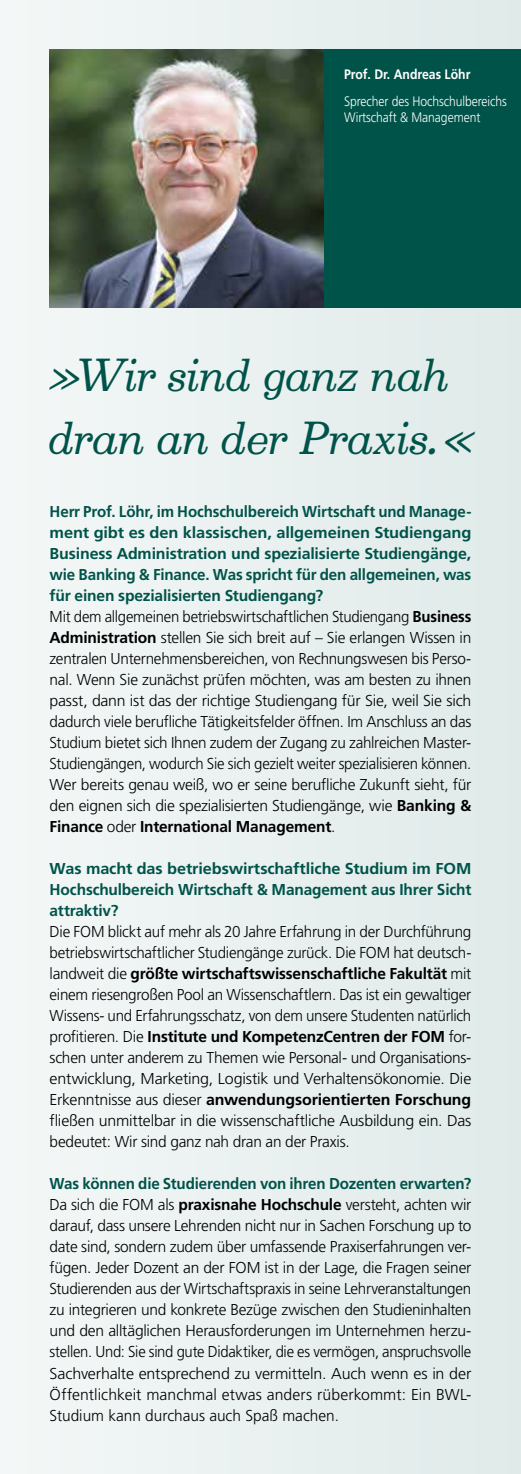
<style>
.page{position:relative;width:521px;height:1474px;background:#fff}
.page>*{position:absolute;margin:0;border:0;box-sizing:border-box;transform-origin:0 0}
.t1{font:italic 42px/63px "Belizio";letter-spacing:-.01em;color:#005349}
.t2{font:300 15.75px/21px "Frutiger LT Std";letter-spacing:-.015em;color:#000;text-align:justify}
.t3{font:300 15.75px/21px "Frutiger LT Std";letter-spacing:-.015em;color:#000;scale:.95 1}
.t4{font:700 15.75px/21px "Frutiger LT Std";letter-spacing:-.01em;color:#005349;text-align:justify}
.t5{font:300 13.65px/15.8px "Frutiger LT Std";letter-spacing:-.005em;color:#fff;scale:.88 1}
.t6{font:700 13.65px "Frutiger LT Std";color:#fff;scale:.89 1}
.s1{font-weight:700;color:#005349}
.s2{font-weight:700}
</style>
<div class="page">
<div style="left:0;top:0;width:521px;height:1473px;background:#eaf1f0"></div>
<img style="left:50px;top:50px;width:274px;height:258px">
<div style="left:324px;top:50px;width:197px;height:258px;background:#005349"></div>
<p class="t6" style="left:344px;top:66px;width:144px">Prof. Dr. Andreas Löhr</p>
<p class="t5" style="left:344px;top:93px;width:187px">Sprecher des Hochschulbereichs<br>Wirtschaft &amp; Management</p>
<h1 class="t1" style="left:50px;top:344px;width:428px">»Wir sind ganz nah dran an der Praxis.«</h1>
<p class="t3" style="left:50px;top:501px;width:445px"><span class="s1">Herr Prof. Löhr, im Hochschulbereich Wirtschaft und Manage&shy;ment gibt es den klassischen, allgemeinen Studiengang Business Administration und spezialisierte Studiengänge, wie Banking &amp; Finance. Was spricht für den allgemeinen, was für einen spezialisierten Studiengang?<br></span>Mit dem allgemeinen betriebswirtschaftlichen Studiengang <span class="s2">Business Administration</span> stellen Sie sich breit auf – Sie erlangen Wissen in zentralen Unternehmensbereichen, von Rechnungswesen bis Perso&shy;nal. Wenn Sie zunächst prüfen möchten, was am besten zu ihnen passt, dann ist das der richtige Studiengang für Sie, weil Sie sich dadurch viele berufliche Tätigkeitsfelder öffnen. Im Anschluss an das Studium bietet sich Ihnen zudem der Zugang zu zahlreichen Master-Studiengängen, wodurch Sie sich gezielt weiter spezialisieren können.<br>Wer bereits genau weiß, wo er seine berufliche Zukunft sieht, für den eignen sich die spezialisierten Studiengänge, wie <span class="s2">Banking &amp; Finance</span> oder <span class="s2">International Management</span>.</p>
<p class="t4" style="left:50px;top:858px;width:423px">Was macht das betriebswirtschaftliche Studium im FOM Hochschulbereich Wirtschaft &amp; Management aus Ihrer Sicht attraktiv?</p>
<p class="t2" style="left:50px;top:921px;width:423px">Die FOM blickt auf mehr als 20 Jahre Erfahrung in der Durchführung betriebswirtschaftlicher Studiengänge zurück. Die FOM hat deutsch&shy;landweit die <span class="s2">größte wirtschaftswissenschaftliche Fakultät</span> mit einem riesengroßen Pool an Wissenschaftlern. Das ist ein gewaltiger Wissens- und Erfahrungsschatz, von dem unsere Studenten natürlich profitieren. Die <span class="s2">Institute und KompetenzCentren der FOM</span> for&shy;schen unter anderem zu Themen wie Personal- und Organisations&shy;entwicklung, Marketing, Logistik und Verhaltensökonomie. Die Erkenntnisse aus dieser <span class="s2">anwendungsorientierten Forschung </span>fließen unmittelbar in die wissenschaftliche Ausbildung ein. Das bedeutet: Wir sind ganz nah dran an der Praxis.</p>
<p class="t2" style="left:50px;top:1173px;width:423px"><span class="s1">Was können die Studierenden von ihren Dozenten erwarten?<br></span>Da sich die FOM als <span class="s2">praxisnahe Hochschule</span> versteht, achten wir darauf, dass unsere Lehrenden nicht nur in Sachen Forschung up to date sind, sondern zudem über umfassende Praxiserfahrungen ver&shy;fügen. Jeder Dozent an der FOM ist in der Lage, die Fragen seiner Studierenden aus der Wirtschaftspraxis in seine Lehrveranstaltungen zu integrieren und konkrete Bezüge zwischen den Studieninhalten und den alltäglichen Herausforderungen im Unternehmen herzu&shy;stellen. Und: Sie sind gute Didaktiker, die es vermögen, anspruchsvolle Sachverhalte entsprechend zu vermitteln. Auch wenn es in der Öffentlichkeit manchmal etwas anders rüberkommt: Ein BWL-Studium kann durchaus auch Spaß machen.</p>
</div>
